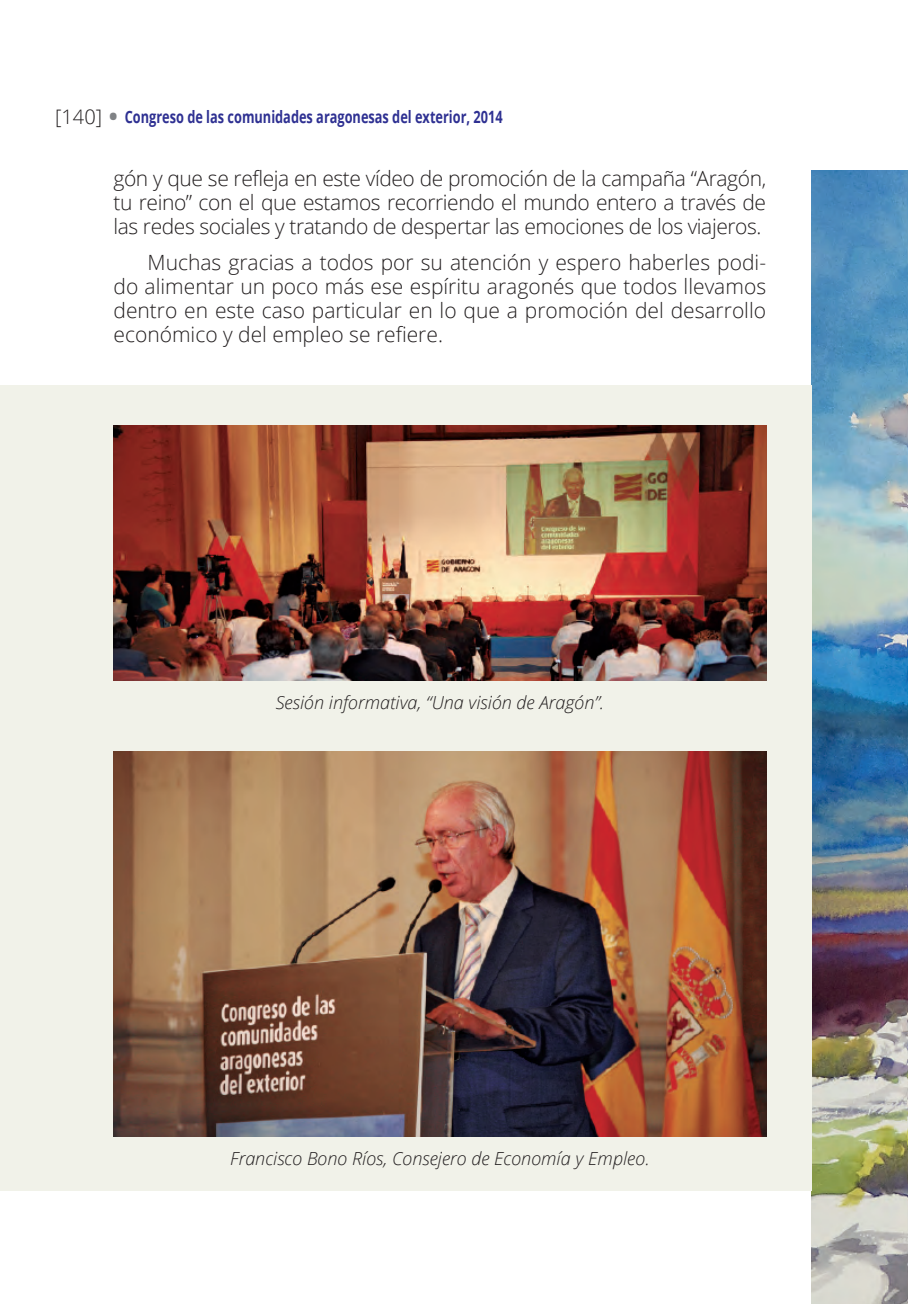
<style>
.page{position:relative;width:908px;height:1304px;background:#fff}
.page>*{position:absolute;margin:0;border:0;box-sizing:border-box;transform-origin:0 0}
.t1{font:300 21px/24px "Open Sans";letter-spacing:-.01em;color:#231f20;text-align:justify}
.t2{font:italic 300 18px "Open Sans";color:#231f20}
.t3{font:700 17px "Open Sans";color:#2e3092;scale:.75 1}
.s1{font-weight:300;font-size:20px;color:#231f20}
.s2{font-size:24px;color:#808285}
</style>
<div class="page">
<img style="left:811px;top:170px;width:97px;height:1134px">
<div style="left:0;top:386px;width:811px;height:805px;background:#f1f2e9"></div>
<img style="left:113px;top:751px;width:652px;height:386px">
<img style="left:113px;top:425px;width:652px;height:255px">
<p class="t3" style="left:55px;top:105px;width:598px"><span class="s1">[140]</span> <span class="s2">•</span> Congreso de las comunidades aragonesas del exterior, 2014</p>
<p class="t1" style="left:113px;top:166px;width:654px">gón y que se refleja en este vídeo de promoción de la campaña “Aragón, tu reino” con el que estamos recorriendo el mundo entero a través de las redes sociales y tratando de despertar las emociones de los viajeros.</p>
<p class="t1" style="left:113px;top:249px;width:653px;text-indent:34px">Muchas gracias a todos por su atención y espero haberles podi&shy;do alimentar un poco más ese espíritu aragonés que todos llevamos dentro en este caso particular en lo que a promoción del desarrollo económico y del empleo se refiere.</p>
<p class="t2" style="left:275px;top:690px;width:330px">Sesión informativa, “Una visión de Aragón”.</p>
<p class="t2" style="left:230px;top:1146px;width:421px">Francisco Bono Ríos, Consejero de Economía y Empleo.</p>
</div>
